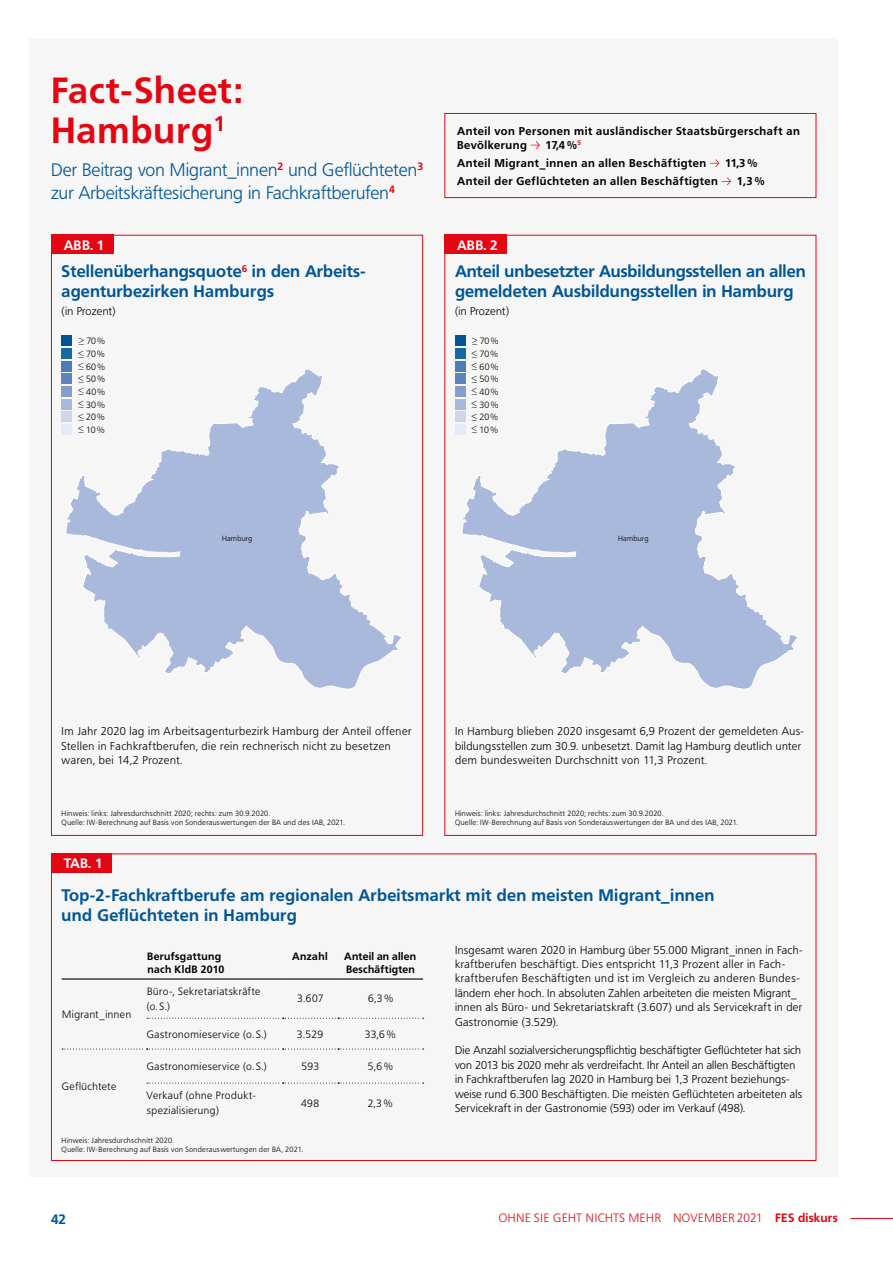
<style>
.page{position:relative;width:893px;height:1263px;background:#fff}
.page>*{position:absolute;margin:0;border:0;box-sizing:border-box;transform-origin:0 0}
.t1{font:700 36px/40.5px "Frutiger BQ";letter-spacing:.03em;color:#e30613}
.t2{font:300 18px/22.5px "Frutiger BQ";letter-spacing:.005em;color:#005597}
.t3{font:700 16.5px/19.5px "Frutiger BQ";letter-spacing:.01em;color:#005597}
.t4{font:700 13.5px "Frutiger BQ";color:#fff}
.t5{font:700 13.5px "Frutiger BQ";color:#005597}
.t6{font:300 12px "Frutiger BQ";letter-spacing:.05em;color:#e30613}
.t7{font:300 11.25px/14.4px "Frutiger BQ";letter-spacing:.03em;color:#000}
.t8{font:700 11.25px/14.4px "Frutiger BQ";letter-spacing:.05em;color:#000}
.t9{font:300 10.5px/14.4px "Frutiger BQ";letter-spacing:.05em;color:#000}
.t10{font:700 10.5px/13.5px "Frutiger BQ";letter-spacing:.03em;color:#000}
.t11{font:300 9px/12.6px "Frutiger BQ";letter-spacing:.02em;color:#000;text-align:justify}
.t12{font:300 7.5px/9px "Frutiger BQ";letter-spacing:.045em;color:#000}
.s1{font-weight:700}
</style>
<div class="page">
<div style="left:29px;top:38px;width:809px;height:1139px;background:#f6f6f6"></div>
<hr style="left:62px;top:978px;width:85px;height:1px;background:#000">
<hr style="left:147px;top:978px;width:136px;height:1px;background:#000">
<hr style="left:283px;top:978px;width:55px;height:1px;background:#000">
<hr style="left:338px;top:978px;width:85px;height:1px;background:#000">
<svg style="left:147px;top:1018px;width:277px;height:1px"></svg>
<svg style="left:62px;top:1048px;width:362px;height:1px"></svg>
<svg style="left:147px;top:1082px;width:277px;height:1px"></svg>
<div style="left:51px;top:853px;width:60px;height:19px;background:#e30613"></div>
<svg style="left:531px;top:141px;width:9px;height:8px"></svg>
<svg style="left:710px;top:159px;width:9px;height:8px"></svg>
<svg style="left:722px;top:177px;width:9px;height:8px"></svg>
<div style="left:444px;top:113px;width:372px;height:85px;border:1px solid #e30613"></div>
<div style="left:444px;top:235px;width:62px;height:19px;background:#e30613"></div>
<div style="left:51px;top:235px;width:62px;height:19px;background:#e30613"></div>
<svg style="left:65px;top:369px;width:336px;height:320px"></svg>
<svg style="left:461px;top:369px;width:336px;height:320px"></svg>
<div style="left:62px;top:336px;width:10px;height:10px;background:#005597"></div>
<div style="left:62px;top:348px;width:10px;height:11px;background:#1768a6"></div>
<div style="left:62px;top:361px;width:10px;height:11px;background:#4d7db6"></div>
<div style="left:62px;top:374px;width:10px;height:10px;background:#5b85bb"></div>
<div style="left:62px;top:386px;width:10px;height:11px;background:#849ecb"></div>
<div style="left:62px;top:399px;width:10px;height:10px;background:#a9b9db"></div>
<div style="left:62px;top:411px;width:10px;height:11px;background:#ced6eb"></div>
<div style="left:62px;top:424px;width:10px;height:11px;background:#e6eaf6"></div>
<div style="left:455px;top:336px;width:11px;height:10px;background:#005597"></div>
<div style="left:455px;top:348px;width:11px;height:11px;background:#1768a6"></div>
<div style="left:455px;top:361px;width:11px;height:11px;background:#4d7db6"></div>
<div style="left:455px;top:374px;width:11px;height:10px;background:#5b85bb"></div>
<div style="left:455px;top:386px;width:11px;height:11px;background:#849ecb"></div>
<div style="left:455px;top:399px;width:11px;height:10px;background:#a9b9db"></div>
<div style="left:455px;top:411px;width:11px;height:11px;background:#ced6eb"></div>
<div style="left:455px;top:424px;width:11px;height:11px;background:#e6eaf6"></div>
<hr style="left:850px;top:1218px;width:43px;height:1px;background:#e30613">
<h1 class="t1" style="left:51px;top:70px;width:193px">Fact-Sheet:<br>Hamburg<sup>1</sup></h1>
<h2 class="t2" style="left:51px;top:159px;width:374px">Der Beitrag von Migrant_innen<sup>2</sup> und Geflüchteten<sup>3 </sup>zur Arbeitskräftesicherung in Fachkraftberufen<sup>4</sup></h2>
<p class="t8" style="left:457px;top:124px;width:344px">Anteil von Personen mit ausländischer Staatsbürgerschaft an<br>Bevölkerung</p>
<p class="t8" style="left:457px;top:136px;width:251px;line-height:18.1px;text-indent:89px">17,4 %<sup>5<br></sup>Anteil Migrant_innen an allen Beschäftigten</p>
<p class="t8" style="left:725px;top:156px;width:34px">11,3 %</p>
<p class="t8" style="left:457px;top:174px;width:262px">Anteil der Geflüchteten an allen Beschäftigten</p>
<p class="t8" style="left:737px;top:174px;width:29px">1,3 %</p>
<p class="t4" style="left:64px;top:237px;width:42px">ABB. 1</p>
<p class="t4" style="left:457px;top:237px;width:42px">ABB. 2</p>
<h3 class="t3" style="left:62px;top:262px;width:305px">Stellenüberhangsquote<sup>6</sup> in den Arbeits&shy;agenturbezirken Hamburgs</h3>
<p class="t7" style="left:62px;top:304px;width:56px">(in Prozent)</p>
<h3 class="t3" style="left:455px;top:262px;width:352px">Anteil unbesetzter Ausbildungsstellen an allen gemeldeten Ausbildungsstellen in Hamburg</h3>
<p class="t7" style="left:455px;top:304px;width:56px">(in Prozent)</p>
<p class="t11" style="left:78px;top:335px;width:28px"><sup>&gt;_</sup> 70 % <sup>&lt;_</sup> 70 % <sup>&lt;_</sup> 60% <sup>&lt;_</sup> 50 % <sup>&lt;_</sup> 40% <sup>&lt;_</sup> 30 % <sup>&lt;_</sup> 20 % <sup>&lt;_</sup> 10 %</p>
<p class="t11" style="left:472px;top:335px;width:28px"><sup>&gt;_</sup> 70 % <sup>&lt;_</sup> 70 % <sup>&lt;_</sup> 60% <sup>&lt;_</sup> 50 % <sup>&lt;_</sup> 40% <sup>&lt;_</sup> 30 % <sup>&lt;_</sup> 20 % <sup>&lt;_</sup> 10 %</p>
<p class="t12" style="left:222px;top:534px;width:32px">Hamburg</p>
<p class="t12" style="left:618px;top:534px;width:32px">Hamburg</p>
<p class="t7" style="left:62px;top:724px;width:351px">Im Jahr 2020 lag im Arbeitsagenturbezirk Hamburg der Anteil offener<br>Stellen in Fachkraftberufen, die rein rechnerisch nicht zu besetzen waren, bei 14,2 Prozent.</p>
<p class="t7" style="left:455px;top:724px;width:351px">In Hamburg blieben 2020 insgesamt 6,9 Prozent der gemeldeten Aus&shy;bildungsstellen zum 30.9. unbesetzt. Damit lag Hamburg deutlich unter dem bundesweiten Durchschnitt von 11,3 Prozent.</p>
<p class="t12" style="left:62px;top:809px;width:285px">Hinweis: links: Jahresdurchschnitt 2020; rechts: zum 30.9.2020.<br>Quelle: IW-Berechnung auf Basis von Sonderauswertungen der BA und des IAB, 2021.</p>
<p class="t12" style="left:455px;top:809px;width:285px">Hinweis: links: Jahresdurchschnitt 2020; rechts: zum 30.9.2020.<br>Quelle: IW-Berechnung auf Basis von Sonderauswertungen der BA und des IAB, 2021.</p>
<p class="t4" style="left:64px;top:855px;width:40px">TAB. 1</p>
<h3 class="t3" style="left:62px;top:886px;width:654px">Top-2-Fachkraftberufe am regionalen Arbeitsmarkt mit den meisten Migrant_innen und Geflüchteten in Hamburg</h3>
<p class="t9" style="left:62px;top:1007px;width:71px">Migrant_innen</p>
<p class="t9" style="left:62px;top:1079px;width:56px">Geflüchtete</p>
<p class="t10" style="left:147px;top:949px;width:79px">Berufsgattung nach KldB 2010</p>
<p class="t10" style="left:292px;top:949px;width:37px">Anzahl</p>
<p class="t10" style="left:344px;top:949px;width:73px">Anteil an allen<br>Beschäftigten</p>
<p class="t9" style="left:147px;top:984px;width:115px">Büro-, Sekretariatskräfte (o. S.)</p>
<p class="t9" style="left:297px;top:992px;width:28px">3.607</p>
<p class="t9" style="left:368px;top:992px;width:27px">6,3 %</p>
<p class="t9" style="left:147px;top:1027px;width:121px">Gastronomieservice (o. S.)</p>
<p class="t9" style="left:297px;top:1027px;width:28px">3.529</p>
<p class="t9" style="left:365px;top:1027px;width:32px">33,6 %</p>
<p class="t9" style="left:147px;top:1059px;width:121px">Gastronomieservice (o. S.)</p>
<p class="t9" style="left:302px;top:1059px;width:19px">593</p>
<p class="t9" style="left:368px;top:1059px;width:27px">5,6 %</p>
<p class="t9" style="left:147px;top:1089px;width:110px">Verkauf (ohne Produkt&shy;spezialisierung)</p>
<p class="t9" style="left:301px;top:1096px;width:20px">498</p>
<p class="t9" style="left:368px;top:1096px;width:26px">2,3 %</p>
<p class="t12" style="left:62px;top:1135px;width:243px">Hinweis: Jahresdurchschnitt 2020.<br>Quelle: IW-Berechnung auf Basis von Sonderauswertungen der BA, 2021.</p>
<p class="t7" style="left:455px;top:943px;width:349px">Insgesamt waren 2020 in Hamburg über 55.000 Migrant_innen in Fach&shy;kraftberufen beschäftigt. Dies entspricht 11,3 Prozent aller in Fach&shy;kraftberufen Beschäftigten und ist im Vergleich zu anderen Bundes&shy;ländern eher hoch. In absoluten Zahlen arbeiteten die meisten Migrant_ innen als Büro- und Sekretariatskraft (3.607) und als Servicekraft in der Gastronomie (3.529).</p>
<p class="t7" style="left:455px;top:1043px;width:349px">Die Anzahl sozialversicherungspflichtig beschäftigter Geflüchteter hat sich von 2013 bis 2020 mehr als verdreifacht. Ihr Anteil an allen Beschäftigten in Fachkraftberufen lag 2020 in Hamburg bei 1,3 Prozent beziehungs&shy;weise rund 6.300 Beschäftigten. Die meisten Geflüchteten arbeiteten als Servicekraft in der Gastronomie (593) oder im Verkauf (498).</p>
<p class="t5" style="left:51px;top:1211px;width:17px">42</p>
<p class="t6" style="left:499px;top:1211px;width:340px">OHNE SIE GEHT NICHTS MEHR NOVEMBER 2021 <span class="s1">FES diskurs</span></p>
</div>
